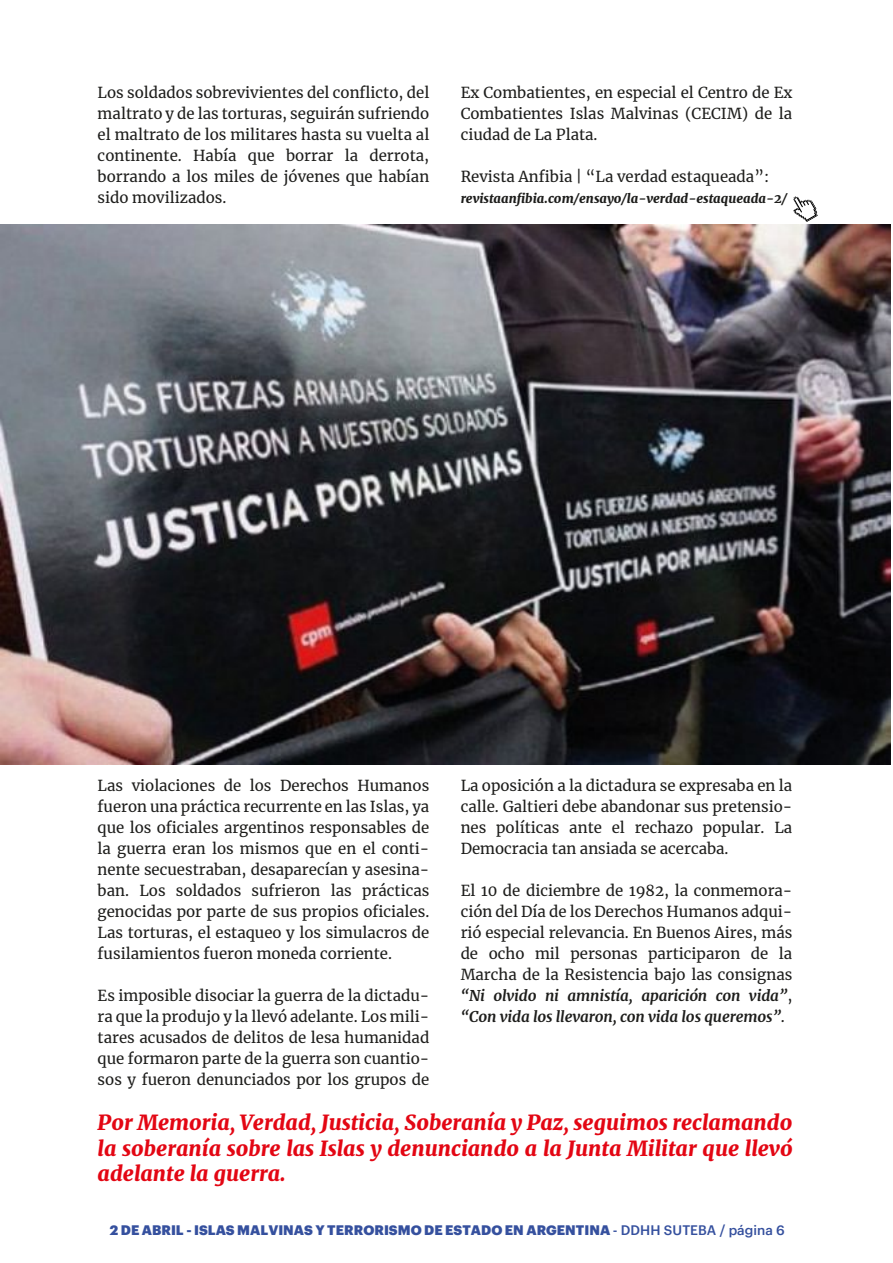
<style>
.page{position:relative;width:893px;height:1263px;background:#fff}
.page>*{position:absolute;margin:0;border:0;box-sizing:border-box;transform-origin:0 0}
.t1{font:italic 900 21px/25.5px "Merriweather";color:#e30613;text-align:justify}
.t2{font:15px/21px "Merriweather";color:#1d1d1b;text-align:justify}
.t3{font:900 13.5px "Graphik Web";color:#35509e}
.t4{font:italic 900 12.75px "Merriweather";color:#1d1d1b}
.s1{font-weight:700;font-style:italic}
.s2{font-weight:500}
</style>
<div class="page">
<img style="left:0;top:224px;width:891px;height:540px">
<svg style="left:793px;top:196px;width:25px;height:26px"></svg>
<p class="t2" style="left:98px;top:82px;width:333px">Los soldados sobrevivientes del conflicto, del maltrato y de las torturas, seguirán sufriendo el maltrato de los militares hasta su vuelta al continente. Había que borrar la derrota, borrando a los miles de jóvenes que habían sido movilizados.</p>
<p class="t2" style="left:461px;top:82px;width:333px">Ex Combatientes, en especial el Centro de Ex Combatientes Islas Malvinas (CECIM) de la ciudad de La Plata.</p>
<p class="t2" style="left:461px;top:166px;width:310px">Revista Anfibia | “La verdad estaqueada”:</p>
<p class="t4" style="left:461px;top:190px;width:328px">revistaanfibia.com/ensayo/la-verdad-estaqueada-2/</p>
<p class="t2" style="left:98px;top:775px;width:333px">Las violaciones de los Derechos Humanos fueron una práctica recurrente en las Islas, ya que los oficiales argentinos responsables de la guerra eran los mismos que en el conti&shy;nente secuestraban, desaparecían y asesina&shy;ban. Los soldados sufrieron las prácticas genocidas por parte de sus propios oficiales.<br>Las torturas, el estaqueo y los simulacros de fusilamientos fueron moneda corriente.</p>
<p class="t2" style="left:98px;top:985px;width:333px">Es imposible disociar la guerra de la dictadu&shy;ra que la produjo y la llevó adelante. Los mili&shy;tares acusados de delitos de lesa humanidad que formaron parte de la guerra son cuantio&shy;sos y fueron denunciados por los grupos de</p>
<p class="t2" style="left:461px;top:775px;width:333px">La oposición a la dictadura se expresaba en la calle. Galtieri debe abandonar sus pretensio&shy;nes políticas ante el rechazo popular. La Democracia tan ansiada se acercaba.</p>
<p class="t2" style="left:461px;top:880px;width:333px">El 10 de diciembre de 1982, la conmemora&shy;ción del Día de los Derechos Humanos adqui&shy;rió especial relevancia. En Buenos Aires, más de ocho mil personas participaron de la Marcha de la Resistencia bajo las consignas <span class="s1">“Ni olvido ni amnistía, aparición con vida”</span>, <span class="s1">“Con vida los llevaron, con vida los queremos”</span>.</p>
<h1 class="t1" style="left:98px;top:1109px;width:696px">Por Memoria, Verdad, Justicia, Soberanía y Paz, seguimos reclamando la soberanía sobre las Islas y denunciando a la Junta Militar que llevó adelante la guerra.</h1>
<p class="t3" style="left:110px;top:1220px;width:676px">2 DE ABRIL - ISLAS MALVINAS Y TERRORISMO DE ESTADO EN ARGENTINA <span class="s2">- DDHH SUTEBA / página 6</span></p>
</div>
